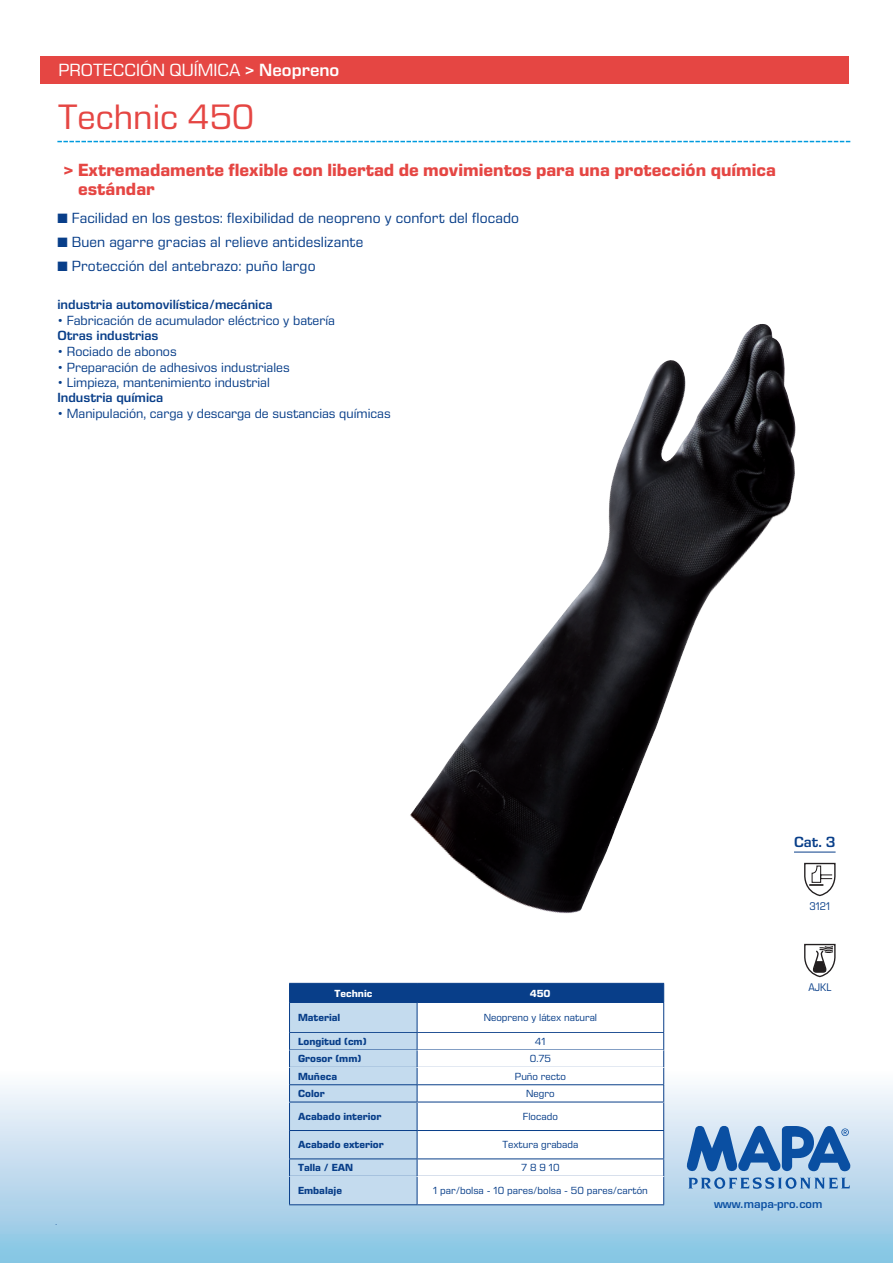
<style>
.page{position:relative;width:893px;height:1263px;background:#fff}
.page>*{position:absolute;margin:0;border:0;box-sizing:border-box;transform-origin:0 0}
.chemical_protection{font:36px "Eurostile Next LT Pro";color:#e54643}
.chemical_protection-2{font:700 18px/19.5px "Eurostile Next LT Pro";color:#e54643}
.disposable{font:18px "Eurostile Next LT Pro";color:#fff}
.caractéristiques_puc{font:15px "Eurostile Next LT Pro";letter-spacing:.005em;color:#083e89}
.categorie{font:600 15px "Eurostile Next LT Pro";color:#083e89}
.sect_txt{font:13.5px "Eurostile Next LT Pro";color:#083e89}
.sect_txt-2{font:600 13.5px "Eurostile Next LT Pro";color:#083e89}
.performances{font:11.25px "Eurostile Next LT Pro";color:#083e89;scale:.9 1}
.t1{font:600 11.1px "Eurostile";color:#0a4fa2}
.tableau_roman{font:10.5px "Eurostile Next LT Pro";color:#083e89}
.tableau_gras{font:700 10.5px "Eurostile Next LT Pro";color:#083e89}
.tableau_gras-2{font:700 10.5px "Eurostile Next LT Pro";color:#fff}
.t2{font:condensed 7.5px "Helvetica Neue LT Std";color:#083e89;scale:.9 1}
.s1{font-weight:600}
</style>
<div class="page">
<div style="left:0;top:1071px;width:893px;height:192px;background:linear-gradient(to bottom,#fffafd,#88c2e2)"></div>
<svg style="left:687px;top:1126px;width:163px;height:63px;background:#6c98ca"></svg>
<img style="left:410px;top:324px;width:387px;height:590px">
<div style="left:40px;top:56px;width:808px;height:28px;background:#e54643"></div>
<svg style="left:57px;top:141px;width:793px;height:1px"></svg>
<hr style="left:794px;top:852px;width:42px;height:1px;background:#083e89">
<svg style="left:804px;top:863px;width:32px;height:33px"></svg>
<svg style="left:804px;top:944px;width:32px;height:33px"></svg>
<hr style="left:289px;top:1204px;width:128px;height:1px;background:#083e89">
<hr style="left:417px;top:1204px;width:247px;height:1px;background:#083e89">
<svg style="left:289px;top:983px;width:375px;height:221px"></svg>
<hr style="left:417px;top:1084px;width:247px;height:1px;background:#083e89">
<p class="disposable" style="left:58px;top:60px;width:282px">PROTECCIÓN QUÍMICA <span class="s1">&gt; Neopreno</span></p>
<p class="chemical_protection" style="left:58px;top:97px;width:198px">Technic 450</p>
<p class="chemical_protection-2" style="left:78px;top:160px;width:699px;text-indent:-15px">&gt; Extremadamente flexible con libertad de movimientos para una protección química estándar</p>
<p class="caractéristiques_puc" style="left:57px;top:210px;width:463px">■ Facilidad en los gestos: flexibilidad de neopreno y confort del flocado</p>
<p class="caractéristiques_puc" style="left:57px;top:234px;width:308px">■ Buen agarre gracias al relieve antideslizante</p>
<p class="caractéristiques_puc" style="left:57px;top:257px;width:260px">■ Protección del antebrazo: puño largo</p>
<p class="sect_txt-2" style="left:57px;top:297px;width:217px">industria automovilística/mecánica</p>
<p class="sect_txt" style="left:57px;top:313px;width:279px">• Fabricación de acumulador eléctrico y batería</p>
<p class="sect_txt-2" style="left:57px;top:328px;width:103px">Otras industrias</p>
<p class="sect_txt" style="left:57px;top:344px;width:121px">• Rociado de abonos</p>
<p class="sect_txt" style="left:57px;top:360px;width:234px">• Preparación de adhesivos industriales</p>
<p class="sect_txt" style="left:57px;top:375px;width:214px">• Limpieza, mantenimiento industrial</p>
<p class="sect_txt-2" style="left:57px;top:390px;width:107px">Industria química</p>
<p class="sect_txt" style="left:57px;top:406px;width:335px">• Manipulación, carga y descarga de sustancias químicas</p>
<p class="tableau_gras-2" style="left:335px;top:987px;width:39px">Technic</p>
<p class="tableau_gras-2" style="left:530px;top:987px;width:22px">450</p>
<p class="tableau_gras" style="left:298px;top:1012px;width:44px">Material</p>
<p class="tableau_roman" style="left:484px;top:1012px;width:115px">Neopreno y látex natural</p>
<p class="tableau_gras" style="left:298px;top:1035px;width:70px">Longitud (cm)</p>
<p class="tableau_roman" style="left:535px;top:1036px;width:12px">41</p>
<p class="tableau_gras" style="left:298px;top:1053px;width:65px">Grosor (mm)</p>
<p class="tableau_roman" style="left:530px;top:1053px;width:23px">0.75</p>
<p class="tableau_gras" style="left:298px;top:1070px;width:41px">Muñeca</p>
<p class="tableau_roman" style="left:515px;top:1070px;width:53px">Puño recto</p>
<p class="tableau_gras" style="left:298px;top:1087px;width:28px">Color</p>
<p class="tableau_roman" style="left:526px;top:1088px;width:30px">Negro</p>
<p class="tableau_gras" style="left:298px;top:1110px;width:85px">Acabado interior</p>
<p class="tableau_roman" style="left:523px;top:1111px;width:36px">Flocado</p>
<p class="tableau_gras" style="left:298px;top:1139px;width:87px">Acabado exterior</p>
<p class="tableau_roman" style="left:502px;top:1139px;width:78px">Textura grabada</p>
<p class="tableau_gras" style="left:298px;top:1162px;width:57px">Talla / EAN</p>
<p class="tableau_roman" style="left:521px;top:1162px;width:40px">7 8 9 10</p>
<p class="tableau_gras" style="left:298px;top:1185px;width:45px">Embalaje</p>
<p class="tableau_roman" style="left:433px;top:1185px;width:216px">1 par/bolsa - 10 pares/bolsa - 50 pares/cartón</p>
<p class="categorie" style="left:794px;top:834px;width:43px">Cat. 3</p>
<p class="performances" style="left:809px;top:900px;width:24px">3121</p>
<p class="performances" style="left:808px;top:981px;width:27px">AJKL</p>
<p class="t2" style="left:56px;top:1218px;width:3px">.</p>
<p class="t1" style="left:714px;top:1197px;width:110px">www.mapa-pro.com</p>
</div>
